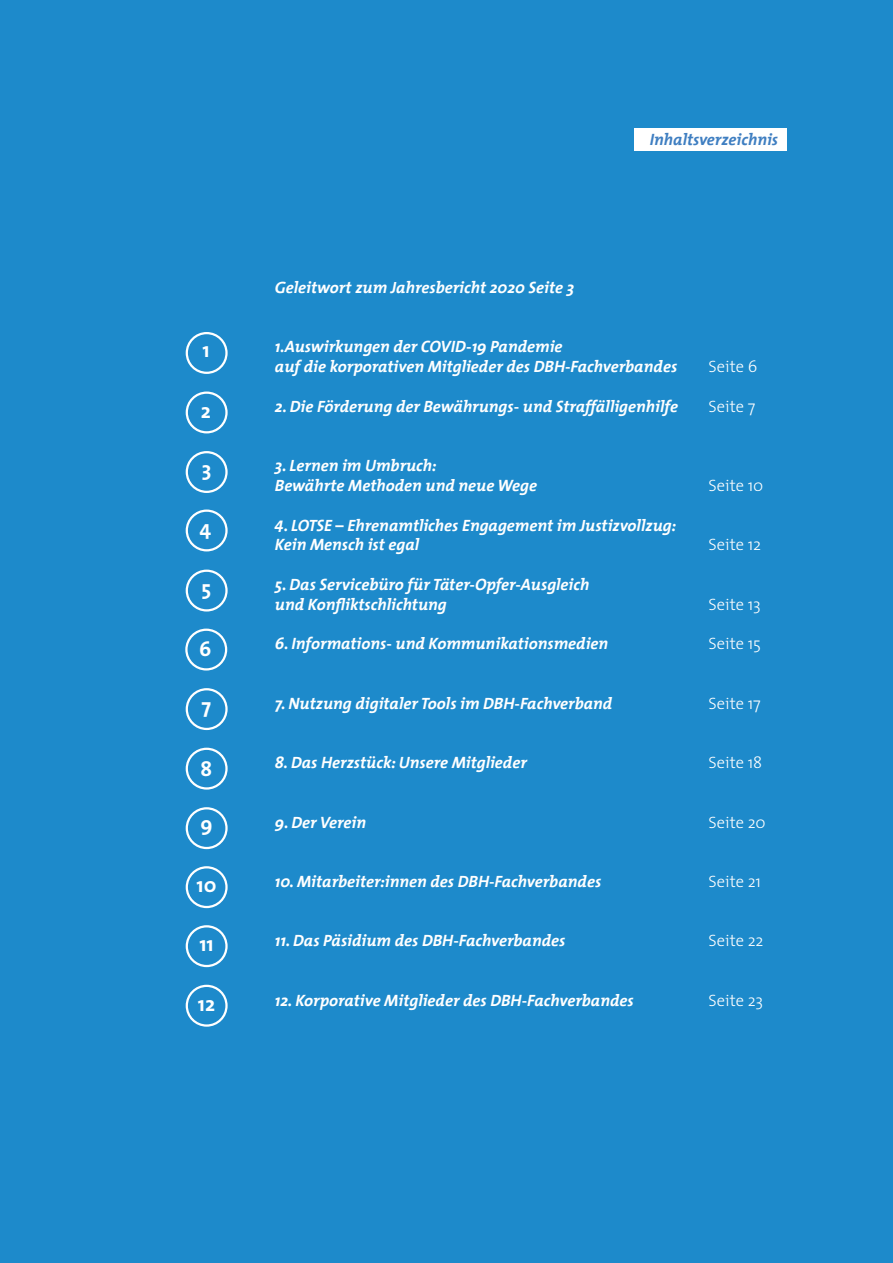
<style>
.page{position:relative;width:893px;height:1263px;background:#1d8acb}
.page>*{position:absolute;margin:0;border:0;box-sizing:border-box;transform-origin:0 0}
.t1{font:700 21px "The Mix";color:#fff}
.t2{font:italic 700 16.5px/19.8px "The Mix";color:#fff}
.t3{font:300 16.5px "The Mix";color:#fff}
.t4{font:italic 700 16.5px "The Mix";color:#3e7ec1}
</style>
<div class="page">
<div style="left:634px;top:128px;width:153px;height:23px;background:#fff"></div>
<div style="left:186px;top:332px;width:42px;height:42px;border:2px solid #fff;border-radius:50%"></div>
<div style="left:186px;top:391px;width:42px;height:42px;border:2px solid #fff;border-radius:50%"></div>
<div style="left:186px;top:451px;width:42px;height:42px;border:2px solid #fff;border-radius:50%"></div>
<div style="left:186px;top:509px;width:42px;height:42px;border:2px solid #fff;border-radius:50%"></div>
<div style="left:186px;top:570px;width:42px;height:41px;border:2px solid #fff;border-radius:50%"></div>
<div style="left:185px;top:629px;width:42px;height:41px;border:2px solid #fff;border-radius:50%"></div>
<div style="left:186px;top:688px;width:42px;height:42px;border:2px solid #fff;border-radius:50%"></div>
<div style="left:186px;top:748px;width:42px;height:42px;border:2px solid #fff;border-radius:50%"></div>
<div style="left:186px;top:807px;width:42px;height:42px;border:2px solid #fff;border-radius:50%"></div>
<div style="left:186px;top:866px;width:42px;height:42px;border:2px solid #fff;border-radius:50%"></div>
<div style="left:186px;top:925px;width:42px;height:42px;border:2px solid #fff;border-radius:50%"></div>
<div style="left:186px;top:985px;width:42px;height:42px;border:2px solid #fff;border-radius:50%"></div>
<p class="t1" style="left:203px;top:332px;width:9px">1</p>
<p class="t1" style="left:201px;top:393px;width:12px">2</p>
<p class="t1" style="left:202px;top:451px;width:11px">3</p>
<p class="t1" style="left:199px;top:510px;width:13px">4</p>
<p class="t1" style="left:202px;top:570px;width:11px">5</p>
<p class="t1" style="left:199px;top:631px;width:14px">6</p>
<p class="t1" style="left:201px;top:688px;width:11px">7</p>
<p class="t1" style="left:200px;top:751px;width:13px">8</p>
<p class="t1" style="left:200px;top:806px;width:14px">9</p>
<p class="t1" style="left:197px;top:868px;width:21px">10</p>
<p class="t1" style="left:199px;top:927px;width:16px">11</p>
<p class="t1" style="left:198px;top:986px;width:19px">12</p>
<p class="t2" style="left:275px;top:277px;width:301px">Geleitwort zum Jahresbericht 2020 Seite 3</p>
<p class="t4" style="left:650px;top:126px;width:130px">Inhaltsverzeichnis</p>
<p class="t2" style="left:275px;top:336px;width:404px">1.Auswirkungen der COVID-19 Pandemie<br>auf die korporativen Mitglieder des DBH-Fachverbandes</p>
<p class="t3" style="left:708px;top:353px;width:50px">Seite 6</p>
<p class="t2" style="left:275px;top:396px;width:404px">2. Die Förderung der Bewährungs- und Straffälligenhilfe</p>
<p class="t3" style="left:708px;top:393px;width:48px">Seite 7</p>
<p class="t2" style="left:275px;top:455px;width:264px">3. Lernen im Umbruch:<br>Bewährte Methoden und neue Wege</p>
<p class="t2" style="left:275px;top:515px;width:403px">4. LOTSE – Ehrenamtliches Engagement im Justizvollzug:<br>Kein Mensch ist egal</p>
<p class="t2" style="left:275px;top:574px;width:316px">5. Das Servicebüro für Täter-Opfer-Ausgleich und Konfliktschlichtung</p>
<p class="t3" style="left:708px;top:472px;width:56px">Seite 10</p>
<p class="t3" style="left:708px;top:531px;width:54px">Seite 12</p>
<p class="t3" style="left:708px;top:591px;width:54px">Seite 13</p>
<p class="t2" style="left:275px;top:633px;width:335px">6. Informations- und Kommunikationsmedien</p>
<p class="t3" style="left:708px;top:630px;width:54px">Seite 15</p>
<p class="t2" style="left:275px;top:693px;width:339px">7. Nutzung digitaler Tools im DBH-Fachverband</p>
<p class="t3" style="left:708px;top:690px;width:54px">Seite 17</p>
<p class="t2" style="left:275px;top:752px;width:253px">8. Das Herzstück: Unsere Mitglieder</p>
<p class="t3" style="left:708px;top:749px;width:55px">Seite 18</p>
<p class="t2" style="left:275px;top:812px;width:93px">9. Der Verein</p>
<p class="t3" style="left:708px;top:808px;width:59px">Seite 20</p>
<p class="t2" style="left:275px;top:871px;width:328px">10. Mitarbeiter:innen des DBH-Fachverbandes</p>
<p class="t3" style="left:708px;top:868px;width:54px">Seite 21</p>
<p class="t2" style="left:275px;top:930px;width:292px">11. Das Päsidium des DBH-Fachverbandes</p>
<p class="t3" style="left:708px;top:927px;width:57px">Seite 22</p>
<p class="t2" style="left:275px;top:990px;width:360px">12. Korporative Mitglieder des DBH-Fachverbandes</p>
<p class="t3" style="left:708px;top:987px;width:56px">Seite 23</p>
</div>
